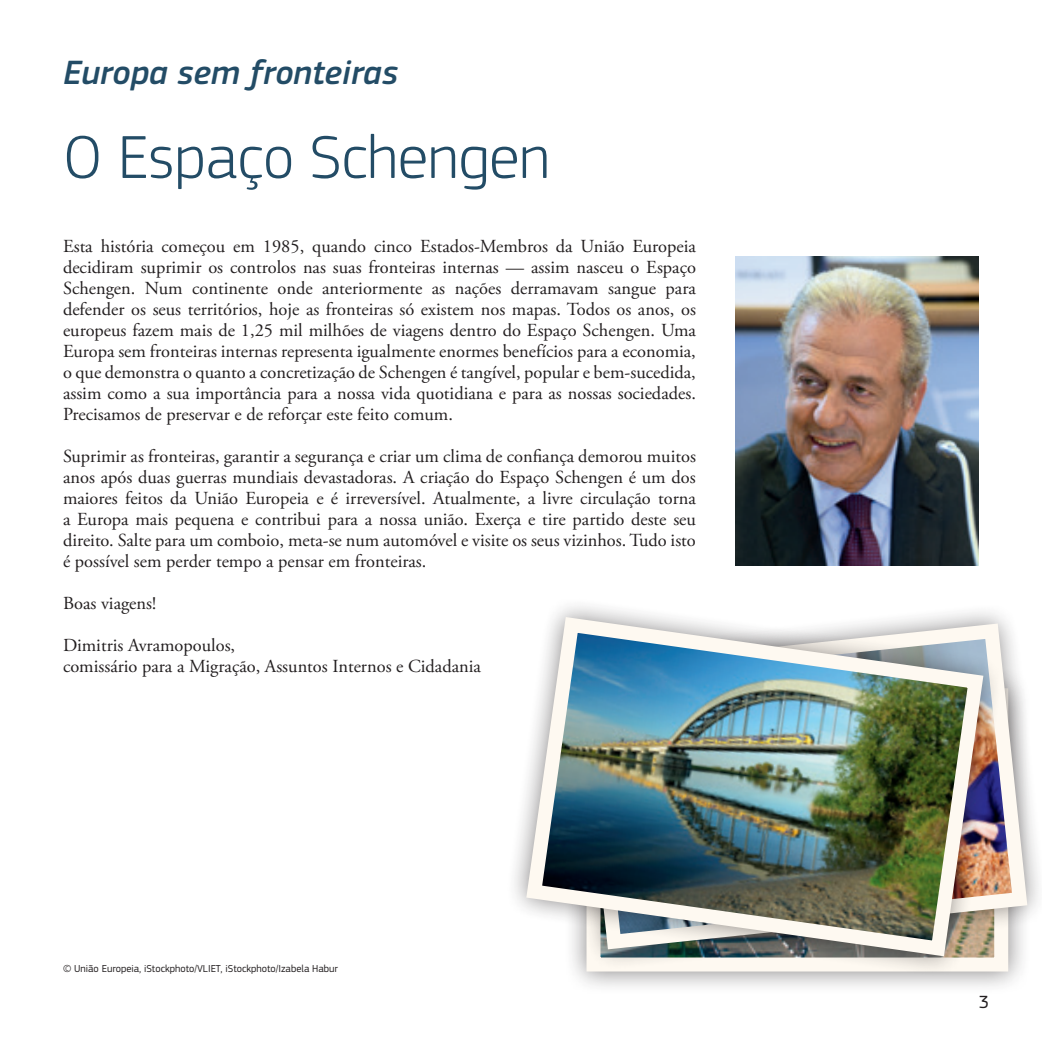
<style>
.page{position:relative;width:1042px;height:1042px;background:#fff}
.page>*{position:absolute;margin:0;border:0;box-sizing:border-box;transform-origin:0 0}
.Heading1{font:300 63px "EC Square Sans Pro";color:#234c66}
.Heading2{font:italic 500 35px "EC Square Sans Pro";color:#234c66}
.t1{font:18.38px/21px "Adobe Garamond Pro";color:#231f20;text-align:justify}
.t2{font:18.38px "EC Square Sans Pro";color:#231f20}
.photobyline{font:10.5px "EC Square Sans Pro";color:#231f20}
</style>
<div class="page">
<img style="left:736px;top:257px;width:243px;height:309px">
<div style="left:563px;top:665px;width:468px;height:329px;background:#231f20;opacity:.55"></div>
<svg style="left:1009px;top:629px;width:26px;height:328px"></svg>
<svg style="left:514px;top:606px;width:495px;height:376px"></svg>
<img style="left:518px;top:609px;width:473px;height:355px">
<p class="Heading2" style="left:63px;top:52px;width:336px">Europa sem fronteiras</p>
<p class="Heading1" style="left:63px;top:120px;width:488px">O Espaço Schengen</p>
<p class="t1" style="left:63px;top:236px;width:634px">Esta história começou em 1985, quando cinco Estados‑Membros da União Europeia decidiram suprimir os controlos nas suas fronteiras internas — assim nasceu o Espaço Schengen. Num continente onde anteriormente as nações derramavam sangue para defender os seus territórios, hoje as fronteiras só existem nos mapas. Todos os anos, os europeus fazem mais de 1,25 mil milhões de viagens dentro do Espaço Schengen. Uma Europa sem fronteiras internas representa igualmente enormes benefícios para a economia, o que demonstra o quanto a concretização de Schengen é tangível, popular e bem‑sucedida, assim como a sua importância para a nossa vida quotidiana e para as nossas sociedades.<br>Precisamos de preservar e de reforçar este feito comum.</p>
<p class="t1" style="left:63px;top:446px;width:634px">Suprimir as fronteiras, garantir a segurança e criar um clima de confiança demorou muitos anos após duas guerras mundiais devastadoras. A criação do Espaço Schengen é um dos maiores feitos da União Europeia e é irreversível. Atualmente, a livre circulação torna a Europa mais pequena e contribui para a nossa união. Exerça e tire partido deste seu direito. Salte para um comboio, meta‑se num automóvel e visite os seus vizinhos. Tudo isto é possível sem perder tempo a pensar em fronteiras.</p>
<p class="t1" style="left:63px;top:593px;width:95px">Boas viagens!</p>
<p class="t1" style="left:63px;top:635px;width:419px">Dimitris Avramopoulos,<br>comissário para a Migração, Assuntos Internos e Cidadania</p>
<p class="photobyline" style="left:63px;top:962px;width:276px">© União Europeia, iStockphoto/VLIET, iStockphoto/Izabela Habur</p>
<p class="t2" style="left:979px;top:991px;width:12px">3</p>
</div>
